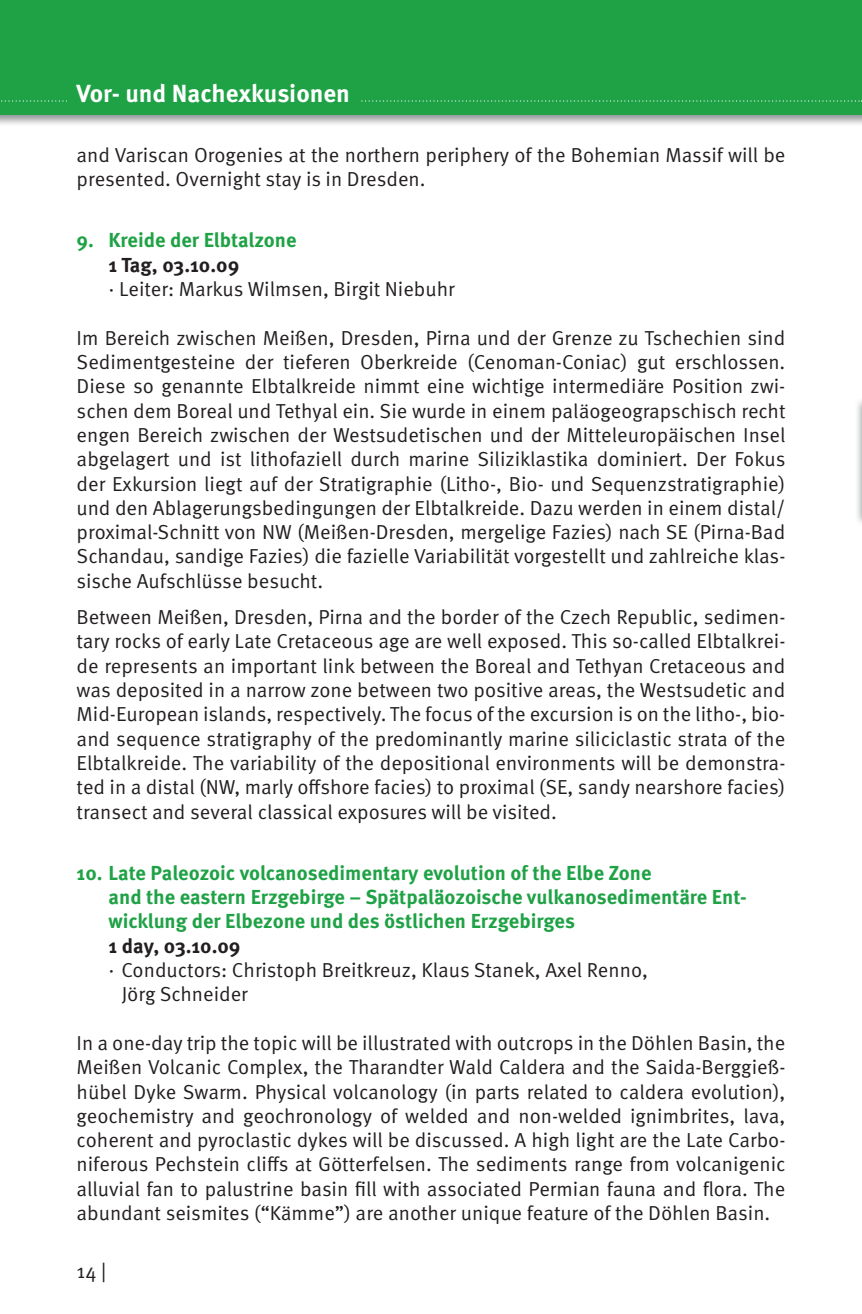
<style>
.page{position:relative;width:862px;height:1314px;background:#fff}
.page>*{position:absolute;margin:0;border:0;box-sizing:border-box;transform-origin:0 0}
.t1{font:700 24.75px "Meta Pro";color:#fff}
.t2{font:20.25px/24.3px "Meta Pro";color:#231f20;text-align:justify}
.t3{font:700 20.25px/24.3px "Meta Pro";color:#1fa245}
.t4{font:700 20.25px "Meta Pro";color:#231f20}
</style>
<div class="page">
<div style="left:0;top:0;width:861px;height:115px;background:#1fa245"></div>
<img style="left:857px;top:401px;width:4px;height:121px">
<hr style="left:861px;top:399px;width:1px;height:115px;background:#015ca3">
<svg style="left:1px;top:100px;width:861px;height:2px"></svg>
<div style="left:67px;top:59px;width:293px;height:48px;background:#1fa245"></div>
<p class="t1" style="left:77px;top:83px;width:275px">Vor- und Nachexkusionen</p>
<p class="t2" style="left:77px;top:144px;width:710px">and Variscan Orogenies at the northern periphery of the Bohemian Massif will be presented. Overnight stay is in Dresden.</p>
<p class="t3" style="left:77px;top:230px;width:221px">9. Kreide der Elbtalzone</p>
<p class="t4" style="left:108px;top:257px;width:132px">1 Tag, 03.10.09</p>
<p class="t2" style="left:108px;top:278px;width:347px">· Leiter: Markus Wilmsen, Birgit Niebuhr</p>
<p class="t2" style="left:77px;top:327px;width:710px">Im Bereich zwischen Meißen, Dresden, Pirna und der Grenze zu Tschechien sind Sedimentgesteine der tieferen Oberkreide (Cenoman-Coniac) gut erschlossen.<br>Diese so genannte Elbtalkreide nimmt eine wichtige intermediäre Position zwi&shy;schen dem Boreal und Tethyal ein. Sie wurde in einem paläogeograpschisch recht engen Bereich zwischen der Westsudetischen und der Mitteleuropäischen Insel abgelagert und ist lithofaziell durch marine Siliziklastika dominiert. Der Fokus der Exkursion liegt auf der Stratigraphie (Litho-, Bio- und Sequenzstratigraphie) und den Ablagerungsbedingungen der Elbtalkreide. Dazu werden in einem distal/ proximal-Schnitt von NW (Meißen-Dresden, mergelige Fazies) nach SE (Pirna-Bad Schandau, sandige Fazies) die fazielle Variabilität vorgestellt und zahlreiche klas&shy;sische Aufschlüsse besucht.</p>
<p class="t2" style="left:77px;top:606px;width:710px">Between Meißen, Dresden, Pirna and the border of the Czech Republic, sedimen&shy;tary rocks of early Late Cretaceous age are well exposed. This so-called Elbtalkrei&shy;de represents an important link between the Boreal and Tethyan Cretaceous and was deposited in a narrow zone between two positive areas, the Westsudetic and Mid-European islands, respectively. The focus of the excursion is on the litho-, bio&shy;and sequence stratigraphy of the predominantly marine siliciclastic strata of the Elbtalkreide. The variability of the depositional environments will be demonstra&shy;ted in a distal (NW, marly offshore facies) to proximal (SE, sandy nearshore facies) transect and several classical exposures will be visited.</p>
<p class="t3" style="left:108px;top:862px;width:639px;text-indent:-32px">10. Late Paleozoic volcanosedimentary evolution of the Elbe Zone<br>and the eastern Erzgebirge – Spätpaläozoische vulkanosedimentäre Ent&shy;wicklung der Elbezone und des östlichen Erzgebirges</p>
<p class="t4" style="left:108px;top:937px;width:133px">1 day, 03.10.09</p>
<p class="t2" style="left:122px;top:959px;width:527px;text-indent:-13px">· Conductors: Christoph Breitkreuz, Klaus Stanek, Axel Renno,<br>Jörg Schneider</p>
<p class="t2" style="left:77px;top:1032px;width:710px">In a one-day trip the topic will be illustrated with outcrops in the Döhlen Basin, the Meißen Volcanic Complex, the Tharandter Wald Caldera and the Saida-Berggieß&shy;hübel Dyke Swarm. Physical volcanology (in parts related to caldera evolution), geochemistry and geochronology of welded and non-welded ignimbrites, lava, coherent and pyroclastic dykes will be discussed. A high light are the Late Carbo&shy;niferous Pechstein cliffs at Götterfelsen. The sediments range from volcanigenic alluvial fan to palustrine basin fill with associated Permian fauna and flora. The abundant seismites (“Kämme”) are another unique feature of the Döhlen Basin.</p>
<p class="t2" style="left:77px;top:1260px;width:31px">14 |</p>
</div>
